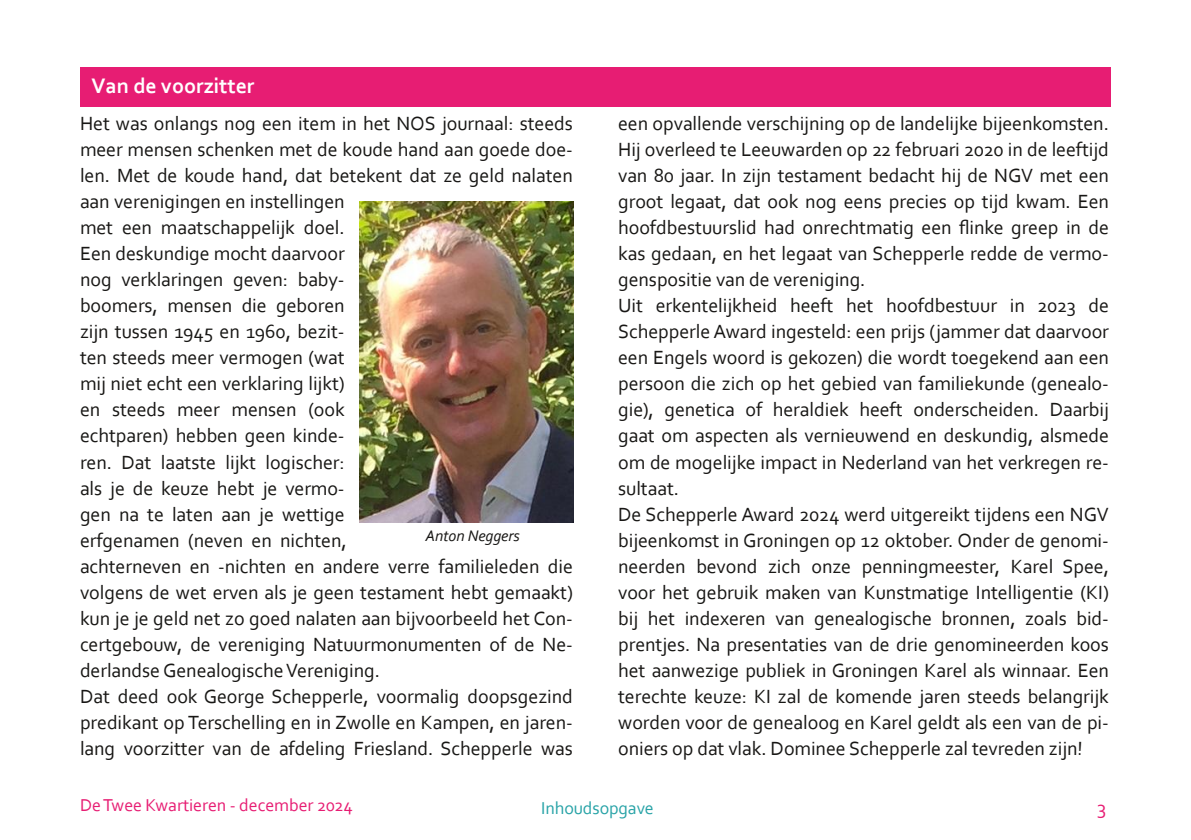
<style>
.page{position:relative;width:1191px;height:840px;background:#fff}
.page>*{position:absolute;margin:0;border:0;box-sizing:border-box;transform-origin:0 0}
.t1{font:700 22px "Corbel";letter-spacing:-.005em;color:#fff}
.t2{font:20px/26px "Corbel";letter-spacing:-.005em;color:#181715}
.t3{font:20px "Corbel";color:#e71d73}
.t4{font:18px "Corbel";letter-spacing:-.005em;color:#e71d73}
.t5{font:18px "Corbel";letter-spacing:-.005em;color:#28a3a7}
.t6{font:italic 16px "Corbel";letter-spacing:-.005em;color:#181715}
</style>
<div class="page">
<div style="left:80px;top:67px;width:1031px;height:39px;background:#e71d73"></div>
<img style="left:360px;top:201px;width:213px;height:321px">
<p class="t1" style="left:92px;top:77px;width:164px">Van de voorzitter</p>
<p class="t2" style="left:80px;top:112px;width:494px">Het was onlangs nog een item in het NOS journaal: steeds meer mensen schenken met de koude hand aan goede doe‐ len. Met de koude hand, dat betekent dat ze geld nalaten aan verenigingen en instellingen<br>met een maatschappelijk doel.<br>Een deskundige mocht daarvoor<br>nog verklaringen geven: baby‐<br>boomers, mensen die geboren<br>zijn tussen 1945 en 1960, bezit‐<br>ten steeds meer vermogen (wat<br>mij niet echt een verklaring lijkt)<br>en steeds meer mensen (ook<br>echtparen) hebben geen kinde‐<br>ren. Dat laatste lijkt logischer:<br>als je de keuze hebt je vermo‐<br>gen na te laten aan je wettige<br>erfgenamen (neven en nichten,<br>achterneven en ‐nichten en andere verre familieleden die volgens de wet erven als je geen testament hebt gemaakt) kun je je geld net zo goed nalaten aan bijvoorbeeld het Con‐ certgebouw, de vereniging Natuurmonumenten of de Ne‐ derlandse GenealogischeVereniging.<br>Dat deed ook George Schepperle, voormalig doopsgezind predikant op Terschelling en in Zwolle en Kampen, en jaren‐ lang voorzitter van de afdeling Friesland. Schepperle was</p>
<p class="t2" style="left:618px;top:112px;width:492px">een opvallende verschijning op de landelijke bijeenkomsten.<br>Hij overleed te Leeuwarden op 22 februari 2020 in de leeftijd van 80 jaar. In zijn testament bedacht hij de NGV met een groot legaat, dat ook nog eens precies op tijd kwam. Een hoofdbestuurslid had onrechtmatig een flinke greep in de kas gedaan, en het legaat van Schepperle redde de vermo‐ genspositie van de vereniging.<br>Uit erkentelijkheid heeft het hoofdbestuur in 2023 de Schepperle Award ingesteld: een prijs (jammer dat daarvoor een Engels woord is gekozen) die wordt toegekend aan een persoon die zich op het gebied van familiekunde (genealo‐ gie), genetica of heraldiek heeft onderscheiden. Daarbij gaat om aspecten als vernieuwend en deskundig, alsmede om de mogelijke impact in Nederland van het verkregen re‐ sultaat.<br>De Schepperle Award 2024 werd uitgereikt tijdens een NGV bijeenkomst in Groningen op 12 oktober. Onder de genomi‐ neerden bevond zich onze penningmeester, Karel Spee, voor het gebruik maken van Kunstmatige Intelligentie (KI) bij het indexeren van genealogische bronnen, zoals bid‐ prentjes. Na presentaties van de drie genomineerden koos het aanwezige publiek in Groningen Karel als winnaar. Een terechte keuze: KI zal de komende jaren steeds belangrijk worden voor de genealoog en Karel geldt als een van de pi‐ oniers op dat vlak. Dominee Schepperle zal tevreden zijn!</p>
<p class="t6" style="left:425px;top:529px;width:96px">Anton Neggers</p>
<p class="t4" style="left:80px;top:796px;width:274px">DeTwee Kwartieren ‐ december 2024</p>
<p class="t5" style="left:541px;top:799px;width:114px">Inhoudsopgave</p>
<p class="t3" style="left:1097px;top:798px;width:11px">3</p>
</div>
